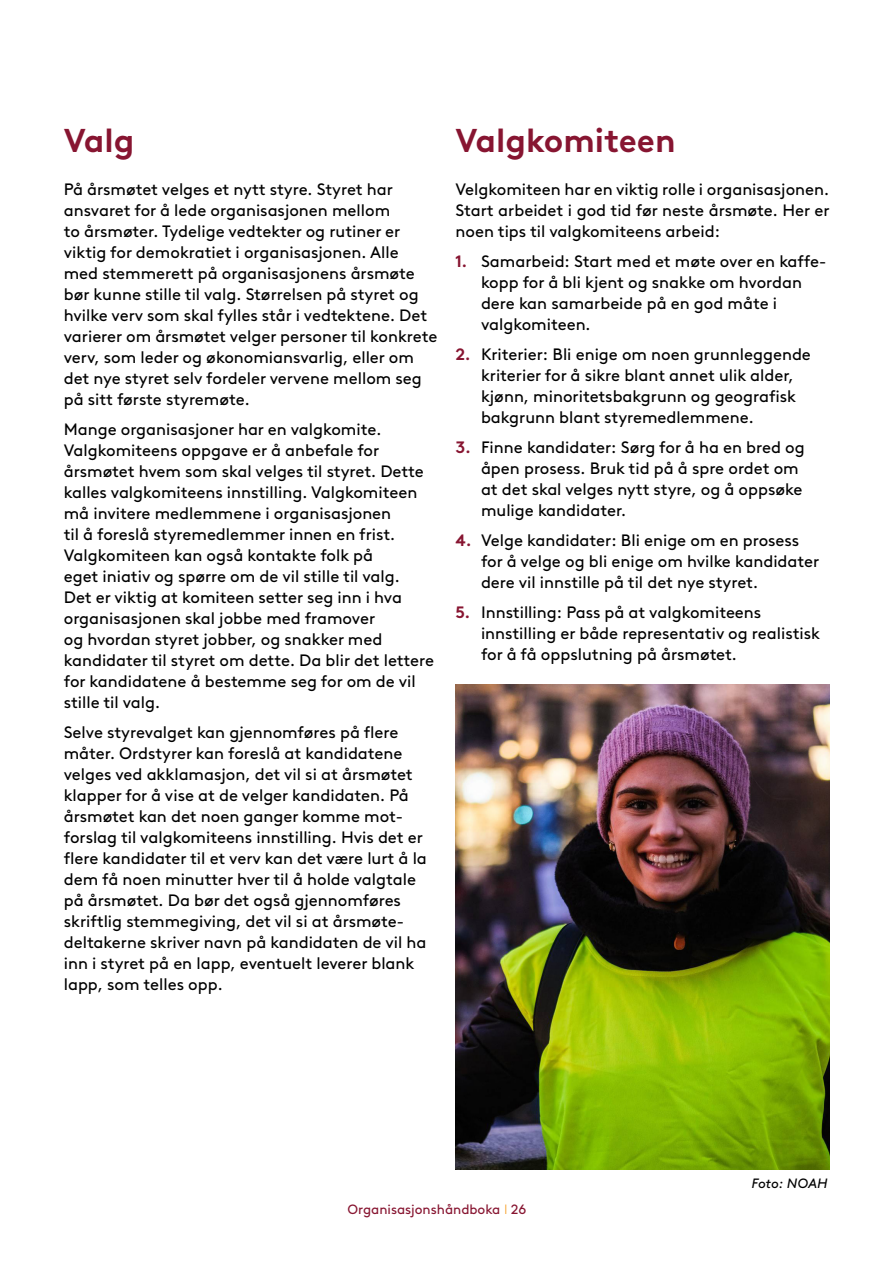
<style>
.page{position:relative;width:893px;height:1263px;background:#fff}
.page>*{position:absolute;margin:0;border:0;box-sizing:border-box;transform-origin:0 0}
.t1{font:700 33px "Brown LL";color:#871531}
.t2{font:16.5px/21px "Brown LL";color:#000}
.t3{font:13.5px "Brown LL";color:#871531}
.t4{font:italic 13.5px "Brown LL";letter-spacing:-.01em;color:#000}
.s1{font-weight:700;color:#871531}
.s2{font-weight:300;color:#f5991a}
</style>
<div class="page">
<img style="left:455px;top:685px;width:374px;height:484px">
<h1 class="t1" style="left:64px;top:115px;width:72px">Valg</h1>
<p class="t2" style="left:64px;top:177px;width:375px">På årsmøtet velges et nytt styre. Styret har ansvaret for å lede organisasjonen mellom<br>to årsmøter. Tydelige vedtekter og rutiner er viktig for demokratiet i organisasjonen. Alle<br>med stemmerett på organisasjonens årsmøte bør kunne stille til valg. Størrelsen på styret og hvilke verv som skal fylles står i vedtektene. Det varierer om årsmøtet velger personer til konkrete verv, som leder og økonomiansvarlig, eller om det nye styret selv fordeler vervene mellom seg på sitt første styremøte.</p>
<p class="t2" style="left:64px;top:417px;width:372px">Mange organisasjoner har en valgkomite.<br>Valgkomiteens oppgave er å anbefale for årsmøtet hvem som skal velges til styret. Dette kalles valgkomiteens innstilling. Valgkomiteen må invitere medlemmene i organisasjonen<br>til å foreslå styremedlemmer innen en frist.<br>Valgkomiteen kan også kontakte folk på<br>eget iniativ og spørre om de vil stille til valg.<br>Det er viktig at komiteen setter seg inn i hva organisasjonen skal jobbe med framover<br>og hvordan styret jobber, og snakker med kandidater til styret om dette. Da blir det lettere for kandidatene å bestemme seg for om de vil stille til valg.</p>
<p class="t2" style="left:64px;top:720px;width:365px">Selve styrevalget kan gjennomføres på flere måter. Ordstyrer kan foreslå at kandidatene velges ved akklamasjon, det vil si at årsmøtet klapper for å vise at de velger kandidaten. På årsmøtet kan det noen ganger komme mot&shy;forslag til valgkomiteens innstilling. Hvis det er flere kandidater til et verv kan det være lurt å la dem få noen minutter hver til å holde valgtale på årsmøtet. Da bør det også gjennomføres skriftlig stemmegiving, det vil si at årsmøte&shy;deltakerne skriver navn på kandidaten de vil ha inn i styret på en lapp, eventuelt leverer blank lapp, som telles opp.</p>
<h1 class="t1" style="left:455px;top:115px;width:222px">Valgkomiteen</h1>
<p class="t2" style="left:455px;top:177px;width:376px;text-align:justify">Velgkomiteen har en viktig rolle i organisasjonen.<br>Start arbeidet i god tid før neste årsmøte. Her er noen tips til valgkomiteens arbeid:</p>
<p class="t2" style="left:481px;top:249px;width:347px;text-indent:-26px"><span class="s1">1.</span> Samarbeid: Start med et møte over en kaffe&shy;kopp for å bli kjent og snakke om hvordan dere kan samarbeide på en god måte i valgkomiteen.</p>
<p class="t2" style="left:481px;top:342px;width:331px;text-indent:-26px"><span class="s1">2.</span> Kriterier: Bli enige om noen grunnleggende kriterier for å sikre blant annet ulik alder, kjønn, minoritetsbakgrunn og geografisk bakgrunn blant styremedlemmene.</p>
<p class="t2" style="left:481px;top:435px;width:325px;text-indent:-26px"><span class="s1">3.</span> Finne kandidater: Sørg for å ha en bred og åpen prosess. Bruk tid på å spre ordet om at det skal velges nytt styre, og å oppsøke mulige kandidater.</p>
<p class="t2" style="left:481px;top:528px;width:340px;text-indent:-26px"><span class="s1">4.</span> Velge kandidater: Bli enige om en prosess for å velge og bli enige om hvilke kandidater dere vil innstille på til det nye styret.</p>
<p class="t2" style="left:481px;top:600px;width:340px;text-indent:-26px"><span class="s1">5.</span> Innstilling: Pass på at valgkomiteens innstilling er både representativ og realistisk for å få oppslutning på årsmøtet.</p>
<p class="t4" style="left:752px;top:1173px;width:77px">Foto: NOAH</p>
<p class="t3" style="left:347px;top:1199px;width:180px">Organisasjonshåndboka <span class="s2">I</span> 26</p>
</div>
